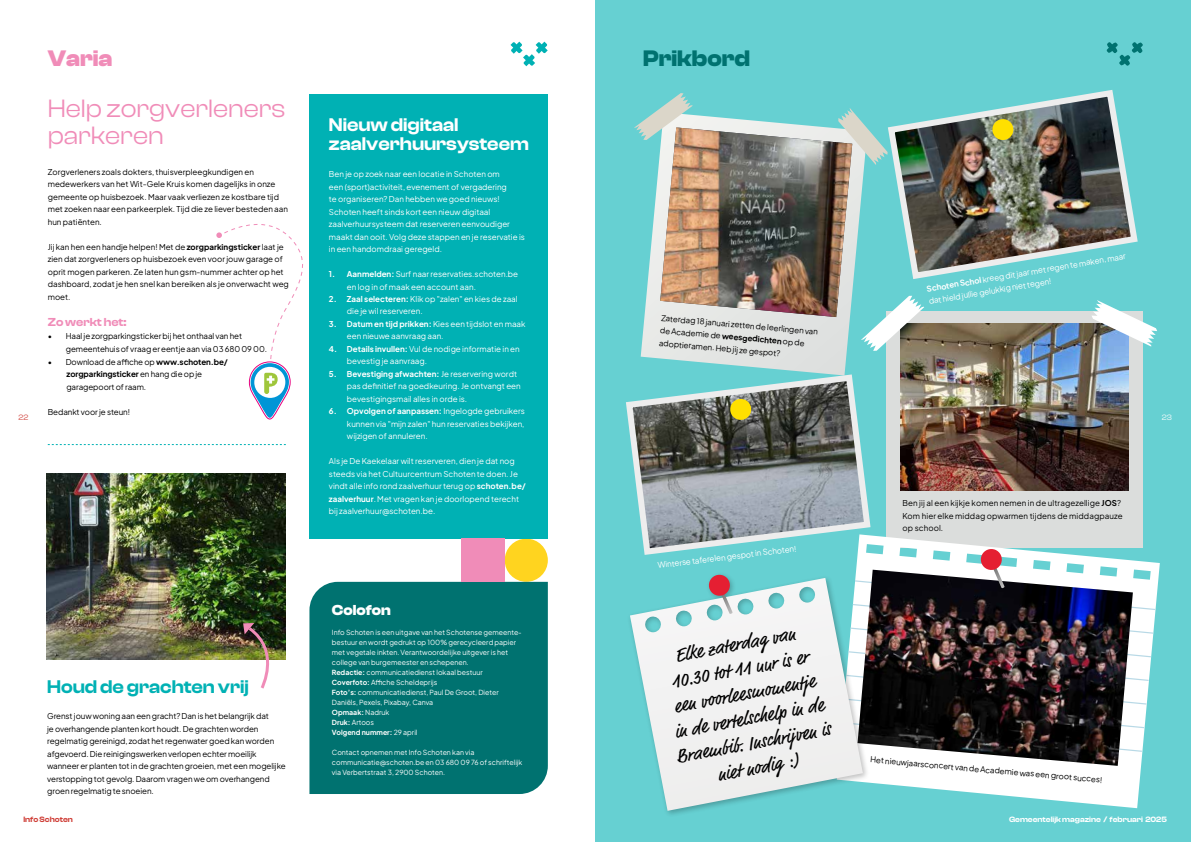
<style>
.page{position:relative;width:1191px;height:842px;background:#fff}
.page>*{position:absolute;margin:0;border:0;box-sizing:border-box;transform-origin:0 0}
.t1{font:26px/27px "Clash Display";color:#f08cb8}
.t2{font:700 23.3px "Clash Display";color:#007270}
.t3{font:700 23.3px "Clash Display";color:#f08cb8}
.t4{font:19px/25px "Market OT";color:#000;text-align:center}
.t5{font:600 19px/19px "Clash Display";color:#fff}
.t6{font:600 19px "Clash Display";color:#00b1b4}
.t7{font:700 15px "Clash Display";color:#fff}
.t8{font:600 12px "Clash Display";color:#f08cb8}
.t9{font:8px/12.5px "Plus Jakarta Sans";letter-spacing:-.01em;color:#000}
.t10{font:8px/12.5px "Plus Jakarta Sans";color:#fff}
.t11{font:8px/12.5px "Plus Jakarta Sans";letter-spacing:.01em;color:#000}
.t12{font:600 8px "Clash Display";color:#fff}
.t13{font:600 8px "Clash Display";color:#cf3e37}
.t14{font:8px "Clash Display";color:#cf3e37}
.t15{font:8px "Clash Display";color:#fff}
.t16{font:7px/10px "Plus Jakarta Sans";color:#fff}
.s1{font-weight:700}
</style>
<div class="page">
<div style="left:595px;top:0;width:596px;height:842px;background:#66d0d2"></div>
<svg style="left:510px;top:42px;width:38px;height:24px"></svg>
<div style="left:505px;top:539px;width:43px;height:43px;background:#ffd41f;border-radius:50%"></div>
<div style="left:310px;top:94px;width:238px;height:445px;background:#00b1b4"></div>
<div style="left:309px;top:582px;width:239px;height:212px;background:#007270"></div>
<div style="left:461px;top:539px;width:44px;height:43px;background:#f08cb8"></div>
<svg style="left:1106px;top:42px;width:36px;height:24px"></svg>
<img style="left:47px;top:473px;width:239px;height:186px">
<svg style="left:216px;top:224px;width:87px;height:195px"></svg>
<svg style="left:48px;top:444px;width:238px;height:1px"></svg>
<img style="left:243px;top:623px;width:38px;height:66px">
<svg style="left:640px;top:351px;width:207px;height:20px"></svg>
<img style="left:924px;top:90px;width:214px;height:188px">
<svg style="left:626px;top:371px;width:245px;height:184px"></svg>
<div style="left:886px;top:312px;width:256px;height:236px;background:#dbdddc"></div>
<img style="left:900px;top:323px;width:228px;height:167px">
<svg style="left:1091px;top:300px;width:66px;height:46px"></svg>
<img style="left:634px;top:93px;width:290px;height:258px">
<svg style="left:991px;top:118px;width:23px;height:23px"></svg>
<svg style="left:729px;top:397px;width:23px;height:24px"></svg>
<svg style="left:836px;top:534px;width:323px;height:274px"></svg>
<div style="left:627px;top:572px;width:243px;height:246px;background:#66d0d2"></div>
<svg style="left:630px;top:578px;width:233px;height:233px"></svg>
<svg style="left:707px;top:574px;width:26px;height:40px"></svg>
<img style="left:857px;top:752px;width:275px;height:14px">
<img style="left:841px;top:548px;width:314px;height:204px">
<p class="t14" style="left:19px;top:413px;width:11px">22</p>
<h2 class="t3" style="left:48px;top:45px;width:66px">Varia</h2>
<h1 class="t1" style="left:48px;top:95px;width:239px">Help zorgverleners parkeren</h1>
<p class="t9" style="left:48px;top:164px;width:242px">Zorgverleners zoals dokters, thuisverpleegkundigen en medewerkers van het Wit-Gele Kruis komen dagelijks in onze gemeente op huisbezoek. Maar vaak verliezen ze kostbare tijd met zoeken naar een parkeerplek. Tijd die ze liever besteden aan hun patiënten.</p>
<p class="t9" style="left:48px;top:239px;width:243px">Jij kan hen een handje helpen! Met de <span class="s1">zorgparkingsticker</span> laat je zien dat zorgverleners op huisbezoek even voor jouw garage of oprit mogen parkeren. Ze laten hun gsm-nummer achter op het dashboard, zodat je hen snel kan bereiken als je onverwacht weg moet.</p>
<h3 class="t8" style="left:48px;top:315px;width:80px">Zo werkt het:</h3>
<p class="t9" style="left:66px;top:329px;width:203px;line-height:13px;text-indent:-18px">• Haal je zorgparkingsticker bij het onthaal van het gemeentehuis of vraag er eentje aan via 03 680 09 00.</p>
<p class="t9" style="left:66px;top:355px;width:163px;text-indent:-19px">• Download de affiche op <span class="s1">www.schoten.be/ zorgparkingsticker</span> en hang die op je garagepoort of raam.</p>
<p class="t9" style="left:48px;top:405px;width:84px">Bedankt voor je steun!</p>
<h3 class="t6" style="left:47px;top:676px;width:203px">Houd de grachten vrij</h3>
<p class="t9" style="left:47px;top:709px;width:240px">Grenst jouw woning aan een gracht? Dan is het belangrijk dat<br>je overhangende planten kort houdt. De grachten worden regelmatig gereinigd, zodat het regenwater goed kan worden afgevoerd. Die reinigingswerken verlopen echter moeilijk wanneer er planten tot in de grachten groeien, met een mogelijke verstopping tot gevolg. Daarom vragen we om overhangend groen regelmatig te snoeien.</p>
<h3 class="t5" style="left:329px;top:115px;width:201px">Nieuw digitaal zaalverhuursysteem</h3>
<p class="t10" style="left:329px;top:167px;width:197px">Ben je op zoek naar een locatie in Schoten om<br>een (sport)activiteit, evenement of vergadering<br>te organiseren? Dan hebben we goed nieuws!<br>Schoten heeft sinds kort een nieuw digitaal zaalverhuursysteem dat reserveren eenvoudiger maakt dan ooit. Volg deze stappen en je reservatie is in een handomdraai geregeld.</p>
<p class="t10" style="left:347px;top:267px;width:173px;text-indent:-18px"><span class="s1">1. Aanmelden:</span> Surf naar reservaties.schoten.be en log in of maak een account aan.</p>
<p class="t10" style="left:347px;top:292px;width:172px;text-indent:-18px"><span class="s1">2. Zaal selecteren:</span> Klik op "zalen" en kies de zaal die je wil reserveren.</p>
<p class="t10" style="left:347px;top:317px;width:180px;text-indent:-18px"><span class="s1">3. Datum en tijd prikken:</span> Kies een tijdslot en maak een nieuwe aanvraag aan.</p>
<p class="t10" style="left:347px;top:342px;width:174px;text-indent:-18px"><span class="s1">4. Details invullen:</span> Vul de nodige informatie in en bevestig je aanvraag.</p>
<p class="t10" style="left:347px;top:367px;width:175px;text-indent:-18px"><span class="s1">5. Bevestiging afwachten:</span> Je reservering wordt pas definitief na goedkeuring. Je ontvangt een bevestigingsmail alles in orde is.</p>
<p class="t10" style="left:347px;top:404px;width:179px;text-align:justify;text-indent:-18px"><span class="s1">6. Opvolgen of aanpassen:</span> Ingelogde gebruikers kunnen via "mijn zalen" hun reservaties bekijken, wijzigen of annuleren.</p>
<p class="t10" style="left:329px;top:454px;width:198px">Als je De Kaekelaar wilt reserveren, dien je dat nog steeds via het Cultuurcentrum Schoten te doen. Je vindt alle info rond zaalverhuur terug op <span class="s1">schoten.be/ zaalverhuur</span>. Met vragen kan je doorlopend terecht bij zaalverhuur@schoten.be.</p>
<h3 class="t7" style="left:332px;top:601px;width:60px">Colofon</h3>
<p class="t16" style="left:332px;top:626px;width:191px">Info Schoten is een uitgave van het Schotense gemeente&shy;bestuur en wordt gedrukt op 100% gerecycleerd papier met vegetale inkten. Verantwoordelijke uitgever is het college van burgemeester en schepenen.<br><span class="s1">Redactie:</span> communicatiedienst lokaal bestuur <span class="s1">Coverfoto:</span> Affiche Scheldeprijs<br><span class="s1">Foto’s:</span> communicatiedienst, Paul De Groot, Dieter Daniëls, Pexels, Pixabay, Canva<br><span class="s1">Opmaak:</span> Nadruk<br><span class="s1">Druk:</span> Artoos<br><span class="s1">Volgend nummer:</span> 29 april</p>
<p class="t16" style="left:332px;top:746px;width:192px">Contact opnemen met Info Schoten kan via communicatie@schoten.be en 03 680 09 76 of schriftelijk via Verbertstraat 3, 2900 Schoten.</p>
<h2 class="t2" style="left:643px;top:45px;width:109px">Prikbord</h2>
<p class="t9" style="left:662px;top:311px;width:159px;rotate:5deg">Zaterdag 18 januari zetten de leerlingen van de Academie de <span class="s1">weesgedichten</span> op de adoptieramen. Heb jij ze gespot?</p>
<p class="t10" style="left:657px;top:558px;width:141px;rotate:-7deg">Winterse taferelen gespot in Schoten!</p>
<h3 class="t4" style="left:655px;top:649px;width:158px;rotate:-11deg">Elke zaterdag van<br>10.30 tot 11 uur is er een voorleesmomentje in de vertelschelp in de<br>Braembib. Inschrijven is niet nodig :)</h3>
<p class="t10" style="left:925px;top:283px;width:203px;line-height:11.9px;rotate:-10deg"><span class="s1">Schoten Schol</span> kreeg dit jaar met regen te maken, maar dat hield jullie gelukkig niet tegen!</p>
<p class="t11" style="left:902px;top:496px;width:222px">Ben jij al een kijkje komen nemen in de ultragezellige <span class="s1">JOS</span>?<br>Kom hier elke middag opwarmen tijdens de middagpauze op school.</p>
<p class="t15" style="left:1162px;top:413px;width:11px">23</p>
<p class="t9" style="left:871px;top:752px;width:234px;rotate:5deg">Het nieuwjaarsconcert van de Academie was een groot succes!</p>
<p class="t9" style="left:879px;top:762px;width:76px">succes! Was jij erbij?</p>
<p class="t13" style="left:23px;top:815px;width:51px">Info Schoten</p>
<p class="t12" style="left:1009px;top:815px;width:159px">Gemeentelijk magazine / februari 2025</p>
</div>
